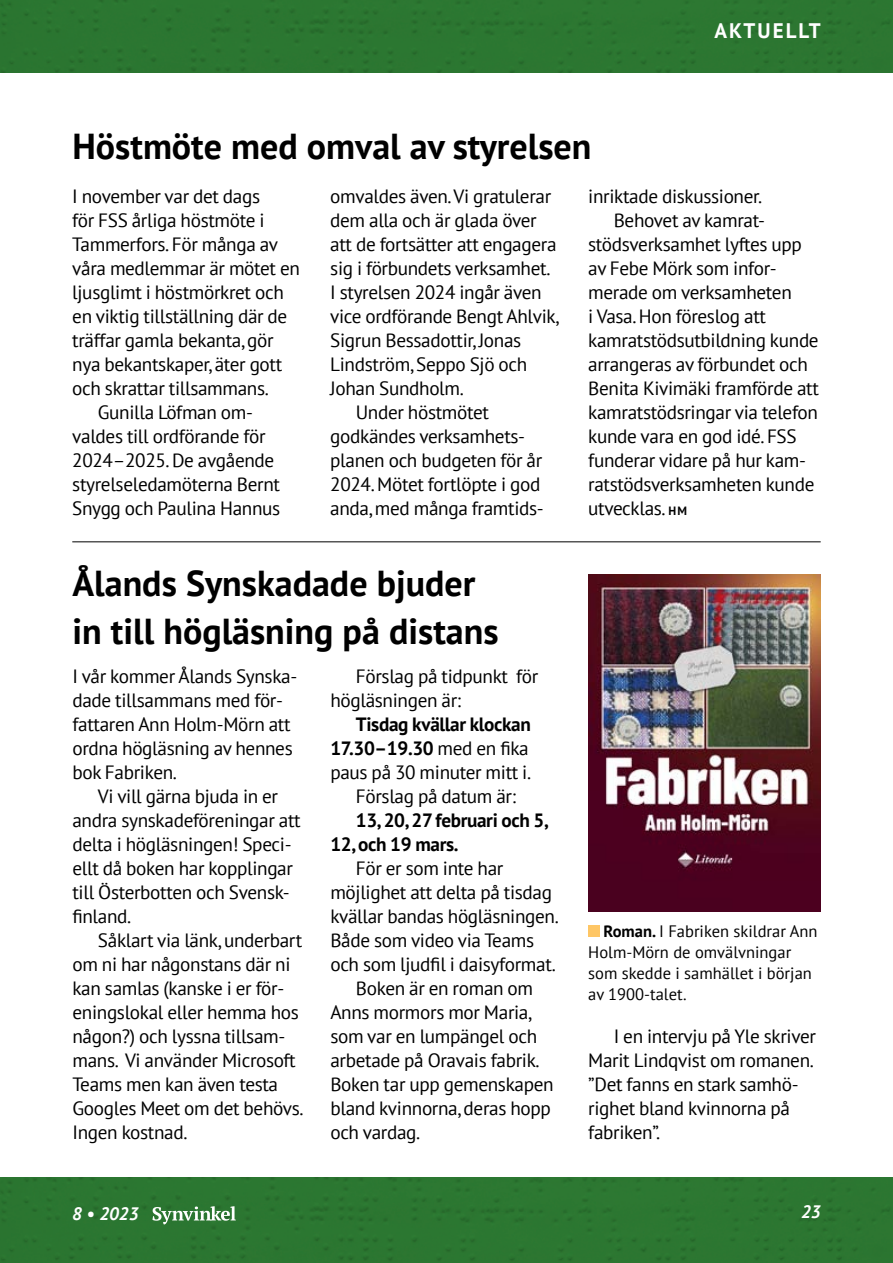
<style>
.page{position:relative;width:893px;height:1263px;background:#fff}
.page>*{position:absolute;margin:0;border:0;box-sizing:border-box;transform-origin:0 0}
.RUBRIK_sans{font:700 36px/48px "PT Sans";color:#000}
.t1{font:700 21px "PT Sans";letter-spacing:.1em;color:#fff}
.Brödtext{font:19.2px/24px "PT Sans";letter-spacing:-.02em;color:#000}
.Brödtext_första{font:19.2px/24px "PT Sans";letter-spacing:-.02em;color:#000}
.Brödtext-2{font:700 19.2px/24px "PT Sans";letter-spacing:-.02em;color:#000}
.t2{font:italic 700 18px "PT Sans";color:#fff}
.Bildtext_-_kopia{font:16.5px/21px "PT Sans";color:#000}
.s1{font-weight:400}
.s2{font-weight:700;font-size:12px}
.s3{font-weight:700}
</style>
<div class="page">
<img style="left:588px;top:574px;width:233px;height:338px">
<div style="left:588px;top:925px;width:11px;height:12px;background:#fec665"></div>
<div style="left:0;top:0;width:893px;height:72px;background:#2b7631"></div>
<div style="left:0;top:1178px;width:893px;height:85px;background:#2b7631"></div>
<svg style="left:153px;top:1206px;width:83px;height:18px"></svg>
<hr style="left:72px;top:541px;width:749px;height:1px;background:#000">
<h1 class="RUBRIK_sans" style="left:72px;top:122px;width:521px">Höstmöte med omval av styrelsen</h1>
<p class="t1" style="left:714px;top:16px;width:108px">AKTUELLT</p>
<p class="Brödtext_första" style="left:72px;top:184px;width:229px">I november var det dags<br>för FSS årliga höstmöte i<br>Tammerfors. För många av våra medlemmar är mötet en ljusglimt i höstmörkret och en viktig tillställning där de träffar gamla bekanta, gör nya bekantskaper, äter gott och skrattar tillsammans.</p>
<p class="Brödtext" style="left:72px;top:400px;width:209px;text-indent:26px">Gunilla Löfman om&shy;valdes till ordförande för<br>2024–2025. De avgående styrelseledamöterna Bernt<br>Snygg och Paulina Hannus</p>
<p class="Brödtext" style="left:330px;top:184px;width:230px">omvaldes även. Vi gratulerar dem alla och är glada över att de fortsätter att engagera sig i förbundets verksamhet.<br>I styrelsen 2024 ingår även vice ordförande Bengt Ahlvik,<br>Sigrun Bessadottir, Jonas<br>Lindström, Seppo Sjö och<br>Johan Sundholm.</p>
<p class="Brödtext" style="left:330px;top:400px;width:213px;text-indent:26px">Under höstmötet godkändes verksamhets&shy;planen och budgeten för år<br>2024. Mötet fortlöpte i god anda, med många framtids-</p>
<h1 class="RUBRIK_sans" style="left:72px;top:558px;width:428px">Ålands Synskadade bjuder in till högläsning på distans</h1>
<p class="Brödtext_första" style="left:72px;top:664px;width:226px">I vår kommer Ålands Synska&shy;dade tillsammans med för&shy;fattaren Ann Holm-Mörn att ordna högläsning av hennes bok Fabriken.</p>
<p class="Brödtext" style="left:72px;top:784px;width:230px;text-indent:26px">Vi vill gärna bjuda in er andra synskadeföreningar att delta i högläsningen! Speci&shy;ellt då boken har kopplingar till Österbotten och Svensk&shy;finland.</p>
<p class="Brödtext" style="left:72px;top:928px;width:233px;text-indent:26px">Såklart via länk, underbart om ni har någonstans där ni kan samlas (kanske i er för&shy;eningslokal eller hemma hos någon?) och lyssna tillsam&shy;mans. Vi använder Microsoft<br>Teams men kan även testa<br>Googles Meet om det behövs.<br>Ingen kostnad.</p>
<p class="Brödtext" style="left:330px;top:664px;width:209px;text-indent:26px">Förslag på tidpunkt för högläsningen är:</p>
<p class="Brödtext-2" style="left:330px;top:712px;width:202px;text-indent:26px">Tisdag kvällar klockan<br>17.30–19.30 <span class="s1">med en fika paus på 30 minuter mitt i.</span></p>
<p class="Brödtext" style="left:356px;top:784px;width:162px">Förslag på datum är:</p>
<p class="Brödtext-2" style="left:330px;top:808px;width:220px;text-indent:26px">13, 20, 27 februari och 5,<br>12, och 19 mars.</p>
<p class="Brödtext" style="left:330px;top:856px;width:230px;text-indent:26px">För er som inte har möjlighet att delta på tisdag kvällar bandas högläsningen.<br>Både som video via Teams och som ljudfil i daisyformat.</p>
<p class="Brödtext" style="left:330px;top:976px;width:225px;text-indent:26px">Boken är en roman om<br>Anns mormors mor Maria, som var en lumpängel och arbetade på Oravais fabrik.<br>Boken tar upp gemenskapen bland kvinnorna, deras hopp och vardag.</p>
<p class="Brödtext" style="left:588px;top:184px;width:176px">inriktade diskussioner.</p>
<p class="Brödtext" style="left:588px;top:208px;width:232px;text-indent:26px">Behovet av kamrat&shy;stödsverksamhet lyftes upp av Febe Mörk som infor&shy;merade om verksamheten<br>i Vasa. Hon föreslog att kamratstödsutbildning kunde arrangeras av förbundet och<br>Benita Kivimäki framförde att kamratstödsringar via telefon kunde vara en god idé. FSS funderar vidare på hur kam&shy;ratstödsverksamheten kunde utvecklas. <span class="s2">HM</span></p>
<p class="Bildtext_-_kopia" style="left:588px;top:920px;width:231px;text-indent:15px"><span class="s3">Roman.</span> I Fabriken skildrar Ann<br>Holm-Mörn de omvälvningar som skedde i samhället i början av 1900-talet.</p>
<p class="Brödtext" style="left:588px;top:1024px;width:229px;text-indent:26px">I en intervju på Yle skriver<br>Marit Lindqvist om romanen. ”Det fanns en stark samhö&shy;righet bland kvinnorna på fabriken”.</p>
<p class="t2" style="left:72px;top:1202px;width:68px">8 • 2023</p>
<p class="t2" style="left:801px;top:1200px;width:21px">23</p>
<p class="t2" style="left:801px;top:1202px;width:21px">23</p>
</div>
